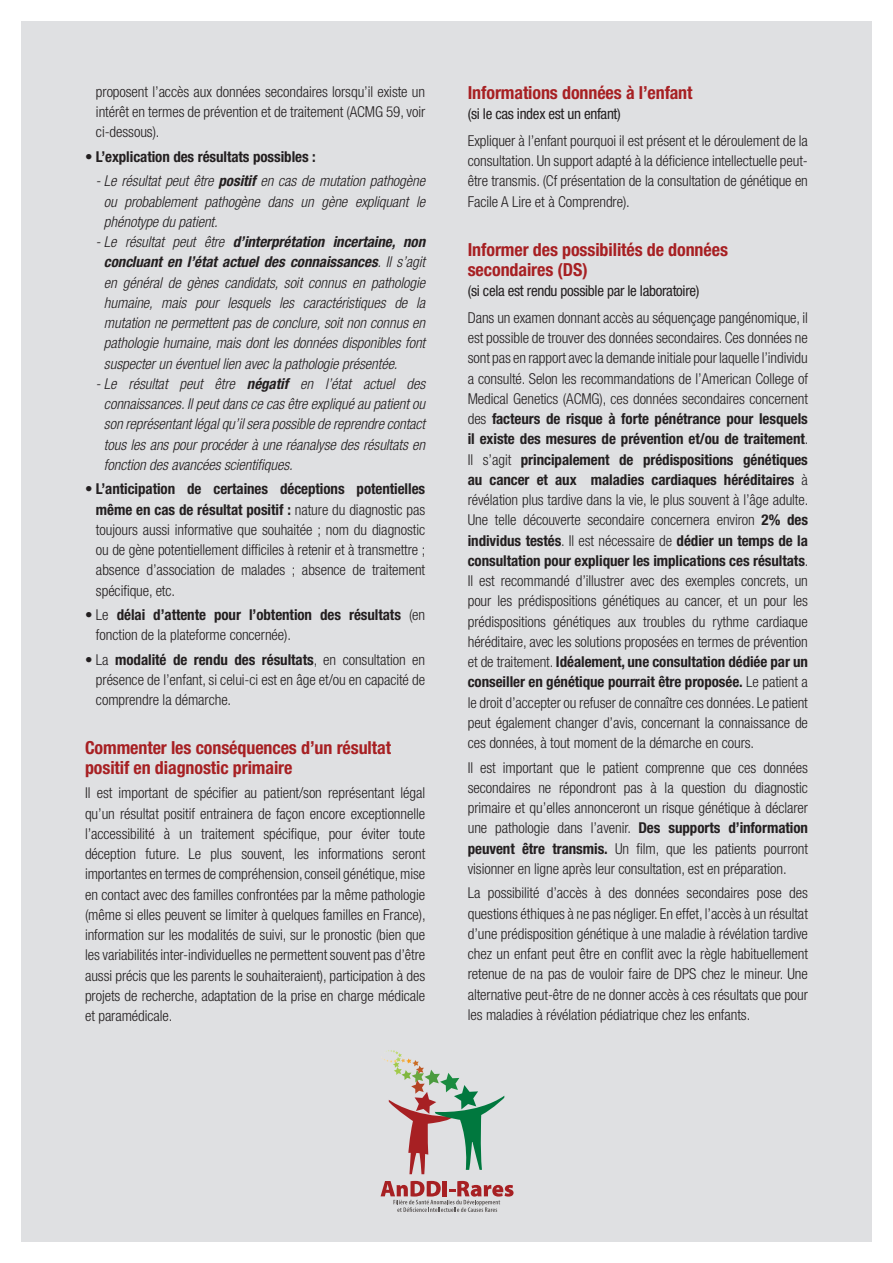
<style>
.page{position:relative;width:893px;height:1263px;background:#fff}
.page>*{position:absolute;margin:0;border:0;box-sizing:border-box;transform-origin:0 0}
.t1{font:700 condensed 18px/20.2px "Helvetica Neue LT";letter-spacing:-.005em;color:#a72023}
.t2{font:300 condensed 15px/20.2px "Helvetica Neue LT";letter-spacing:-.005em;color:#231f20;text-align:justify}
.t3{font:italic 300 condensed 15px/20.2px "Helvetica Neue LT";letter-spacing:-.005em;color:#231f20;text-align:justify}
.t4{font:700 condensed 15px/20.2px "Helvetica Neue LT";letter-spacing:-.005em;color:#231f20}
.t5{font:condensed 15px "Helvetica Neue LT";letter-spacing:-.02em;color:#231f20}
.s1{font-weight:700}
.s2{font-weight:300}
</style>
<div class="page">
<div style="left:21px;top:21px;width:851px;height:1221px;background:#dfe0e2"></div>
<svg style="left:381px;top:1181px;width:133px;height:31px"></svg>
<svg style="left:382px;top:1050px;width:122px;height:124px"></svg>
<p class="t2" style="left:96px;top:81px;width:331px">proposent l’accès aux données secondaires lorsqu’il existe un intérêt en termes de prévention et de traitement (ACMG 59, voir ci-dessous).</p>
<p class="t4" style="left:85px;top:146px;width:232px">• L’explication des résultats possibles :</p>
<p class="t3" style="left:104px;top:171px;width:323px;text-indent:-8px">- Le résultat peut être <span class="s1">positif</span> en cas de mutation pathogène ou probablement pathogène dans un gène expliquant le phénotype du patient.</p>
<p class="t3" style="left:104px;top:232px;width:323px;text-indent:-8px">- Le résultat peut être <span class="s1">d’interprétation incertaine, non concluant en l’état actuel des connaissances</span>. Il s’agit en général de gènes candidats, soit connus en pathologie humaine, mais pour lesquels les caractéristiques de la mutation ne permettent pas de conclure, soit non connus en pathologie humaine, mais dont les données disponibles font suspecter un éventuel lien avec la pathologie présentée.</p>
<p class="t3" style="left:104px;top:373px;width:323px;text-indent:-8px">- Le résultat peut être <span class="s1">négatif</span> en l’état actuel des connaissances. Il peut dans ce cas être expliqué au patient ou son représentant légal qu’il sera possible de reprendre contact tous les ans pour procéder à une réanalyse des résultats en fonction des avancées scientifiques.</p>
<p class="t2" style="left:96px;top:479px;width:331px;text-indent:-11px"><span class="s1">• L’anticipation de certaines déceptions potentielles même en cas de résultat positif :</span> nature du diagnostic pas toujours aussi informative que souhaitée ; nom du diagnostic ou de gène potentiellement difficiles à retenir et à transmettre ; absence d’association de malades ; absence de traitement spécifique, etc.</p>
<p class="t4" style="left:96px;top:604px;width:331px;text-indent:-11px"><span class="s2">• Le</span> délai d’attente pour l’obtention des résultats <span class="s2">(en fonction de la plateforme concernée).</span></p>
<p class="t2" style="left:96px;top:649px;width:331px;text-indent:-11px">• La <span class="s1">modalité de rendu des résultats</span>, en consultation en présence de l’enfant, si celui-ci est en âge et/ou en capacité de comprendre la démarche.</p>
<p class="t1" style="left:85px;top:737px;width:307px">Commenter les conséquences d’un résultat positif en diagnostic primaire</p>
<p class="t2" style="left:85px;top:783px;width:342px">Il est important de spécifier au patient/son représentant légal qu’un résultat positif entrainera de façon encore exceptionnelle l’accessibilité à un traitement spécifique, pour éviter toute déception future. Le plus souvent, les informations seront importantes en termes de compréhension, conseil génétique, mise en contact avec des familles confrontées par la même pathologie (même si elles peuvent se limiter à quelques familles en France), information sur les modalités de suivi, sur le pronostic (bien que les variabilités inter-individuelles ne permettent souvent pas d’être aussi précis que les parents le souhaiteraient), participation à des projets de recherche, adaptation de la prise en charge médicale et paramédicale.</p>
<p class="t1" style="left:468px;top:82px;width:226px">Informations données à l’enfant</p>
<p class="t5" style="left:468px;top:105px;width:155px">(si le cas index est un enfant)</p>
<p class="t2" style="left:468px;top:130px;width:342px">Expliquer à l’enfant pourquoi il est présent et le déroulement de la consultation. Un support adapté à la déficience intellectuelle peut&shy;être transmis. (Cf présentation de la consultation de génétique en Facile A Lire et à Comprendre).</p>
<p class="t1" style="left:468px;top:239px;width:262px">Informer des possibilités de données secondaires (DS)</p>
<p class="t5" style="left:468px;top:282px;width:233px">(si cela est rendu possible par le laboratoire)</p>
<p class="t2" style="left:468px;top:307px;width:342px">Dans un examen donnant accès au séquençage pangénomique, il est possible de trouver des données secondaires. Ces données ne sont pas en rapport avec la demande initiale pour laquelle l’individu a consulté. Selon les recommandations de l’American College of Medical Genetics (ACMG), ces données secondaires concernent des <span class="s1">facteurs de risque à forte pénétrance pour lesquels il existe des mesures de prévention et/ou de traitement</span>.<br>Il s’agit <span class="s1">principalement de prédispositions génétiques au cancer et aux maladies cardiaques héréditaires</span> à révélation plus tardive dans la vie, le plus souvent à l’âge adulte.<br>Une telle découverte secondaire concernera environ <span class="s1">2% des individus testés</span>. Il est nécessaire de <span class="s1">dédier un temps de la consultation pour expliquer les implications ces résultats</span>.<br>Il est recommandé d’illustrer avec des exemples concrets, un pour les prédispositions génétiques au cancer, et un pour les prédispositions génétiques aux troubles du rythme cardiaque héréditaire, avec les solutions proposées en termes de prévention et de traitement. <span class="s1">Idéalement, une consultation dédiée par un conseiller en génétique pourrait être proposée.</span> Le patient a le droit d’accepter ou refuser de connaître ces données. Le patient peut également changer d’avis, concernant la connaissance de ces données, à tout moment de la démarche en cours.</p>
<p class="t2" style="left:468px;top:757px;width:342px">Il est important que le patient comprenne que ces données secondaires ne répondront pas à la question du diagnostic primaire et qu’elles annonceront un risque génétique à déclarer une pathologie dans l’avenir. <span class="s1">Des supports d’information peuvent être transmis.</span> Un film, que les patients pourront visionner en ligne après leur consultation, est en préparation.</p>
<p class="t2" style="left:468px;top:883px;width:342px">La possibilité d’accès à des données secondaires pose des questions éthiques à ne pas négliger. En effet, l’accès à un résultat d’une prédisposition génétique à une maladie à révélation tardive chez un enfant peut être en conflit avec la règle habituellement retenue de na pas de vouloir faire de DPS chez le mineur. Une alternative peut-être de ne donner accès à ces résultats que pour les maladies à révélation pédiatrique chez les enfants.</p>
</div>
